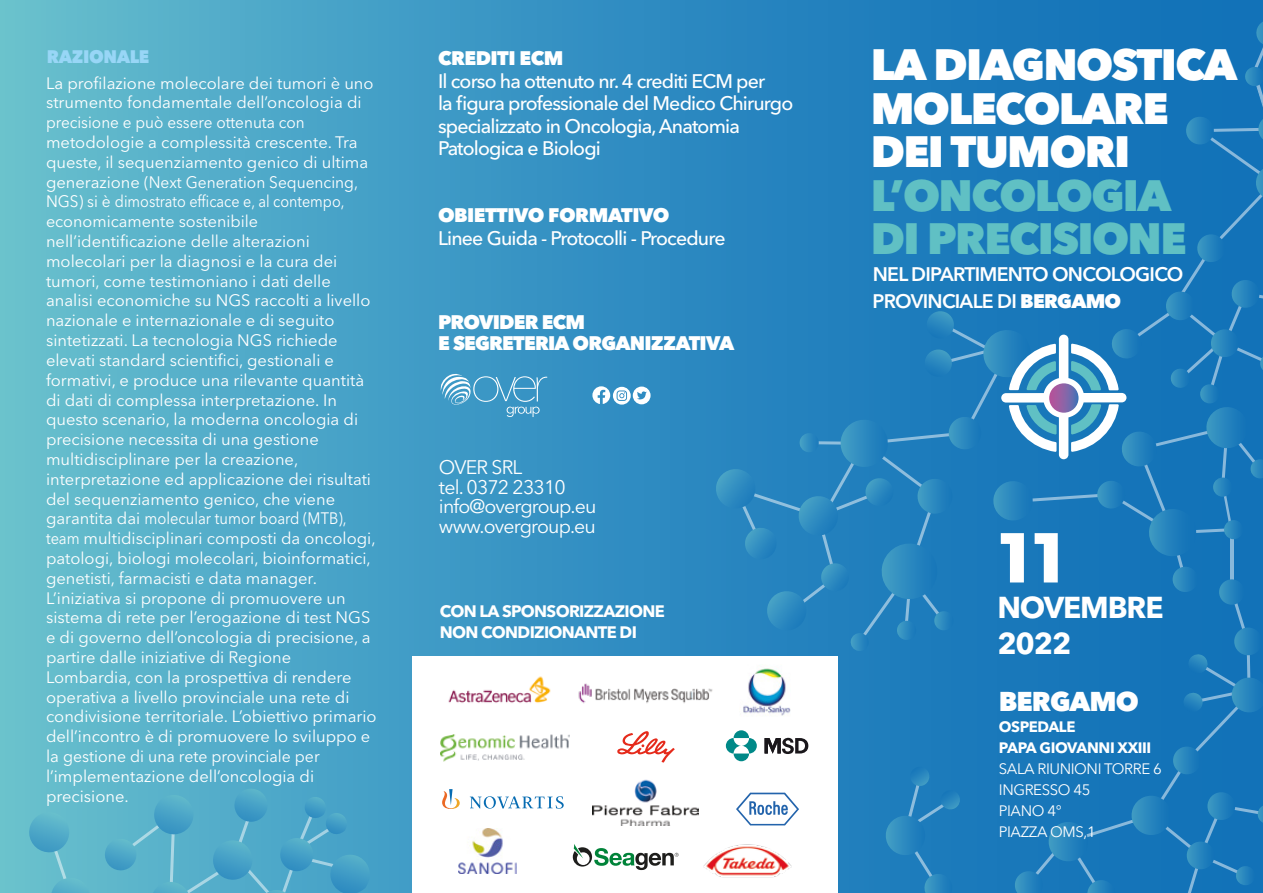
<style>
.page{position:relative;width:1263px;height:893px;background:#fff}
.page>*{position:absolute;margin:0;border:0;box-sizing:border-box;transform-origin:0 0}
.t1{font:800 70.5px "Montserrat";color:#fff}
.t2{font:800 43.5px/43.5px "Avenir Next LT Pro";letter-spacing:-.04em;color:#fff}
.t3{font:800 43.5px/43.5px "Avenir Next LT Pro";letter-spacing:-.04em;color:#60c0c4}
.t4{font:700 30px/36px "Avenir Next LT Pro";letter-spacing:-.04em;color:#fff}
.t5{font:800 27px "Avenir Next LT Pro";letter-spacing:-.04em;color:#fff}
.t6{font:500 19.5px/22.5px "Avenir Next LT Pro";letter-spacing:-.04em;color:#fff}
.t7{font:800 19.5px/21px "Avenir Next LT Pro";letter-spacing:-.04em;color:#fff}
.t8{font:19.5px/19.5px "Avenir Next LT Pro";letter-spacing:-.04em;color:#fff}
.t9{font:600 19.5px/27px "Avenir Next LT Pro";letter-spacing:-.04em;color:#fff}
.t10{font:800 18px "Avenir Next LT Pro";letter-spacing:-.025em;color:#98d6f6;scale:.96 1}
.t11{font:16.5px/19.8px "Avenir Next LT Pro";color:#fff}
.t12{font:700 16.5px/21px "Avenir Next LT Pro";letter-spacing:-.04em;color:#fff}
.t13{font:15px/21px "Avenir Next LT Pro";letter-spacing:-.025em;color:#fff}
.t14{font:700 15px/21px "Avenir Next LT Pro";letter-spacing:-.025em;color:#fff}
.s1{font-weight:800}
</style>
<div class="page">
<div style="left:0;top:0;width:1263px;height:893px;background:linear-gradient(to right,#62bace,#0768b6)"></div>
<div style="left:413px;top:656px;width:425px;height:237px;background:#fff"></div>
<svg style="left:29px;top:789px;width:341px;height:104px;background:#54adc9"></svg>
<img style="left:578px;top:683px;width:135px;height:21px">
<svg style="left:442px;top:789px;width:122px;height:20px"></svg>
<img style="left:448px;top:676px;width:103px;height:27px">
<svg style="left:617px;top:731px;width:58px;height:31px"></svg>
<img style="left:440px;top:735px;width:129px;height:26px">
<img style="left:459px;top:828px;width:57px;height:46px">
<svg style="left:573px;top:844px;width:106px;height:26px"></svg>
<img style="left:703px;top:854px;width:13px;height:21px">
<img style="left:592px;top:779px;width:107px;height:46px">
<svg style="left:441px;top:372px;width:106px;height:45px;background:#55a4cc"></svg>
<svg style="left:592px;top:386px;width:58px;height:19px"></svg>
<svg style="left:716px;top:20px;width:547px;height:873px;background:#2d84bf"></svg>
<p class="t10" style="left:47px;top:46px;width:108px">RAZIONALE</p>
<p class="t11" style="left:46px;top:73px;width:332px">La profilazione molecolare dei tumori è uno strumento fondamentale dell’oncologia di precisione e può essere ottenuta con metodologie a complessità crescente. Tra queste, il sequenziamento genico di ultima generazione (Next Generation Sequencing, NGS) si è dimostrato efficace e, al contempo, economicamente sostenibile nell’identificazione delle alterazioni molecolari per la diagnosi e la cura dei tumori, come testimoniano i dati delle analisi economiche su NGS raccolti a livello nazionale e internazionale e di seguito sintetizzati. La tecnologia NGS richiede elevati standard scientifici, gestionali e formativi, e produce una rilevante quantità di dati di complessa interpretazione. In questo scenario, la moderna oncologia di precisione necessita di una gestione multidisciplinare per la creazione, interpretazione ed applicazione dei risultati del sequenziamento genico, che viene garantita dai molecular tumor board (MTB), team multidisciplinari composti da oncologi, patologi, biologi molecolari, bioinformatici, genetisti, farmacisti e data manager.<br>L’iniziativa si propone di promuovere un sistema di rete per l’erogazione di test NGS e di governo dell’oncologia di precisione, a partire dalle iniziative di Regione Lombardia, con la prospettiva di rendere operativa a livello provinciale una rete di condivisione territoriale. L’obiettivo primario dell’incontro è di promuovere lo sviluppo e la gestione di una rete provinciale per l’implementazione dell’oncologia di precisione.</p>
<p class="t7" style="left:438px;top:48px;width:127px">CREDITI ECM</p>
<p class="t6" style="left:438px;top:70px;width:357px">Il corso ha ottenuto nr. 4 crediti ECM per<br>la figura professionale del Medico Chirurgo specializzato in Oncologia, Anatomia Patologica e Biologi</p>
<p class="t7" style="left:438px;top:204px;width:233px">OBIETTIVO FORMATIVO</p>
<p class="t6" style="left:438px;top:226px;width:289px">Linee Guida - Protocolli - Procedure</p>
<p class="t7" style="left:438px;top:311px;width:298px">PROVIDER ECM<br>E SEGRETERIA ORGANIZZATIVA</p>
<p class="t8" style="left:439px;top:458px;width:159px">OVER SRL<br>tel. 0372 23310 info@overgroup.eu www.overgroup.eu</p>
<p class="t12" style="left:440px;top:600px;width:226px">CON LA SPONSORIZZAZIONE<br>NON CONDIZIONANTE DI</p>
<h2 class="t2" style="left:871px;top:43px;width:368px">LA DIAGNOSTICA<br>MOLECOLARE<br>DEI TUMORI</h2>
<h2 class="t3" style="left:871px;top:173px;width:317px">L’ONCOLOGIA<br>DI PRECISIONE</h2>
<p class="t9" style="left:872px;top:260px;width:312px">NEL DIPARTIMENTO ONCOLOGICO<br>PROVINCIALE DI <span class="s1">BERGAMO</span></p>
<h1 class="t1" style="left:1000px;top:506px;width:64px">1 1</h1>
<h3 class="t4" style="left:997px;top:589px;width:168px">NOVEMBRE<br>2022</h3>
<h3 class="t5" style="left:999px;top:685px;width:141px">BERGAMO</h3>
<p class="t14" style="left:999px;top:716px;width:154px">OSPEDALE<br>PAPA GIOVANNI XXIII</p>
<p class="t13" style="left:999px;top:758px;width:165px">SALA RIUNIONI TORRE 6<br>INGRESSO 45<br>PIANO 4°<br>PIAZZA OMS,1</p>
</div>
